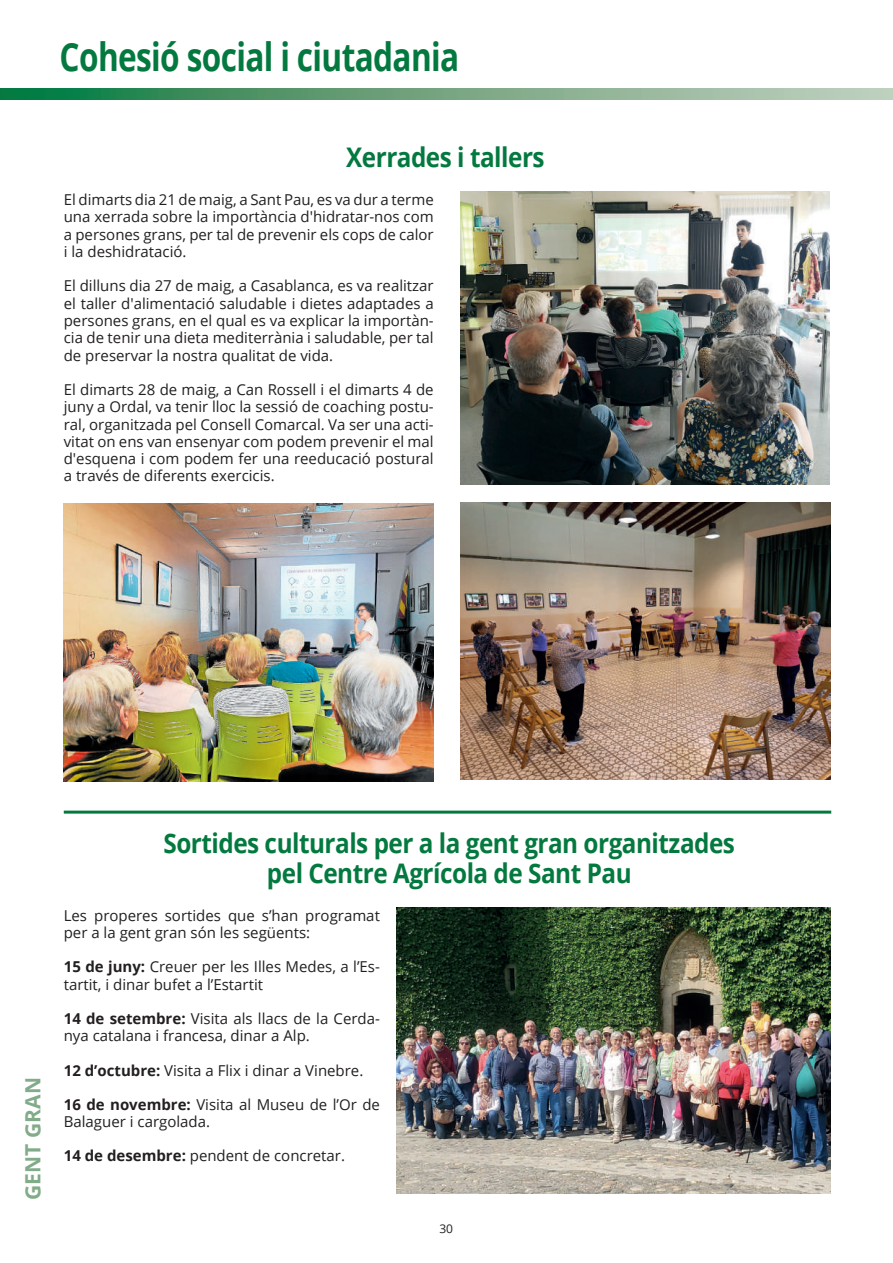
<style>
.page{position:relative;width:893px;height:1263px;background:#fff}
.page>*{position:absolute;margin:0;border:0;box-sizing:border-box;transform-origin:0 0}
.t1{font:700 39px "Open Sans";letter-spacing:-.02em;color:#04793f;scale:.81 1}
.t2{font:700 27px/30px "Open Sans";letter-spacing:-.02em;color:#04793f;text-align:center;scale:.9 1}
.t3{font:700 21px "Open Sans";color:#82ab89}
.t4{font:15px/17.2px "Open Sans";color:#231f20}
.t5{font:12px "Open Sans";color:#231f20}
.s1{font-weight:700}
</style>
<div class="page">
<svg style="left:0;top:88px;width:893px;height:12px;background:#6da580"></svg>
<img style="left:461px;top:191px;width:368px;height:293px">
<img style="left:461px;top:502px;width:370px;height:278px">
<img style="left:64px;top:504px;width:370px;height:278px">
<hr style="left:64px;top:811px;width:767px;height:3px;background:#04793f">
<img style="left:397px;top:908px;width:434px;height:286px">
<h1 class="t1" style="left:60px;top:29px;width:495px">Cohesió social i ciutadania</h1>
<h2 class="t2" style="left:346px;top:142px;width:222px">Xerrades i tallers</h2>
<p class="t4" style="left:64px;top:191px;width:371px;text-align:justify">El dimarts dia 21 de maig, a Sant Pau, es va dur a terme una xerrada sobre la importància d'hidratar-nos com a persones grans, per tal de prevenir els cops de calor i la deshidratació.</p>
<p class="t4" style="left:64px;top:277px;width:371px;text-align:justify">El dilluns dia 27 de maig, a Casablanca, es va realitzar el taller d'alimentació saludable i dietes adaptades a persones grans, en el qual es va explicar la importàn&shy;cia de tenir una dieta mediterrània i saludable, per tal de preservar la nostra qualitat de vida.</p>
<p class="t4" style="left:64px;top:381px;width:371px;text-align:justify">El dimarts 28 de maig, a Can Rossell i el dimarts 4 de juny a Ordal, va tenir lloc la sessió de coaching postu&shy;ral, organitzada pel Consell Comarcal. Va ser una acti&shy;vitat on ens van ensenyar com podem prevenir el mal d'esquena i com podem fer una reeducació postural a través de diferents exercicis.</p>
<h3 class="t3" style="left:18px;top:1200px;width:124px;rotate:-90deg">GENT GRAN</h3>
<h2 class="t2" style="left:163px;top:827px;width:637px">Sortides culturals per a la gent gran organitzades pel Centre Agrícola de Sant Pau</h2>
<p class="t4" style="left:64px;top:906px;width:318px">Les properes sortides que s’han programat per a la gent gran són les següents:</p>
<p class="t4" style="left:64px;top:958px;width:318px"><span class="s1">15 de juny:</span> Creuer per les Illes Medes, a l’Es&shy;tartit, i dinar bufet a l’Estartit</p>
<p class="t4" style="left:64px;top:1009px;width:318px"><span class="s1">14 de setembre:</span> Visita als llacs de la Cerda&shy;nya catalana i francesa, dinar a Alp.</p>
<p class="t4" style="left:64px;top:1061px;width:301px"><span class="s1">12 d’octubre:</span> Visita a Flix i dinar a Vinebre.</p>
<p class="t4" style="left:64px;top:1095px;width:318px"><span class="s1">16 de novembre:</span> Visita al Museu de l’Or de<br>Balaguer i cargolada.</p>
<p class="t4" style="left:64px;top:1147px;width:283px"><span class="s1">14 de desembre:</span> pendent de concretar.</p>
<p class="t5" style="left:439px;top:1221px;width:15px">30</p>
</div>
